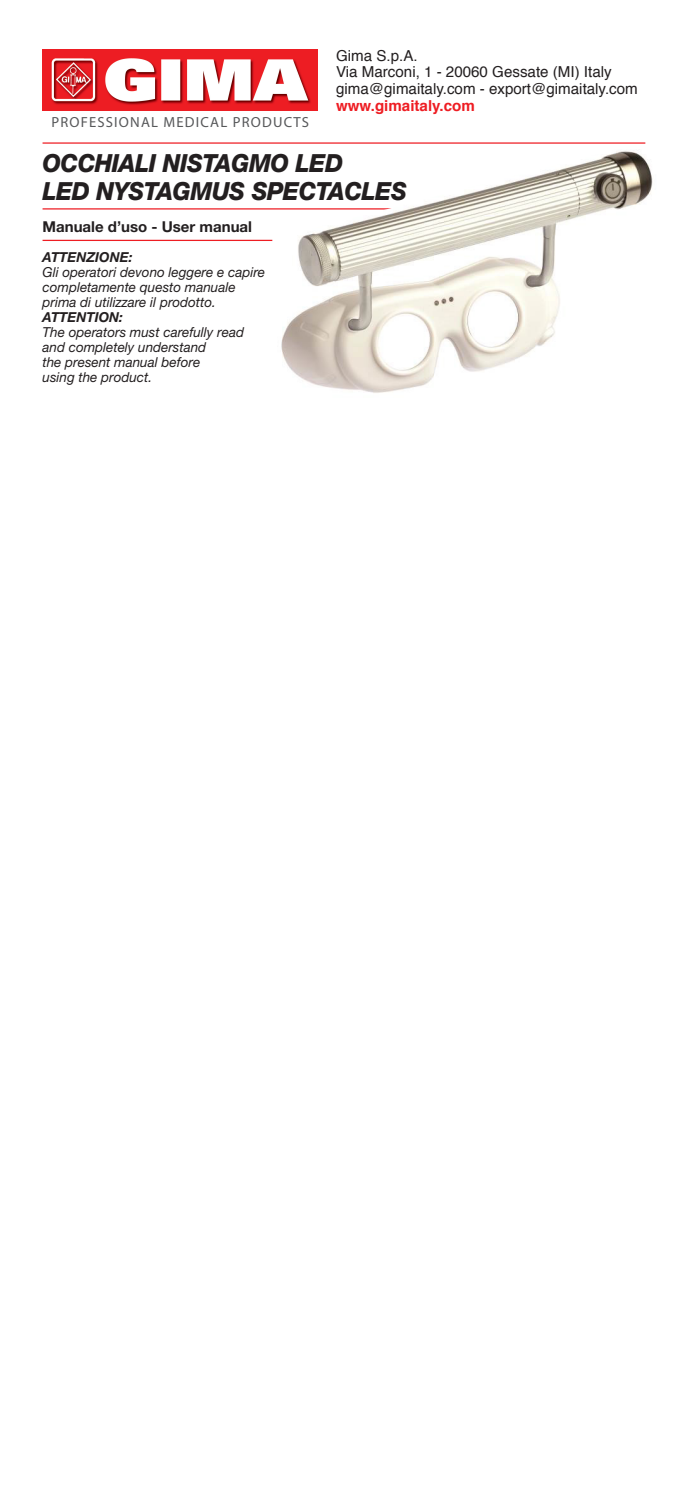
<style>
.page{position:relative;width:695px;height:1489px;background:#fff}
.page>*{position:absolute;margin:0;border:0;box-sizing:border-box;transform-origin:0 0}
.t1{font:italic 800 25px "Helvetica Neue LT Std";letter-spacing:-.02em;color:#231f20;scale:.95 1}
.t2{font:15.25px "Helvetica";color:#231f20}
.t3{font:700 15.25px "Helvetica";color:#ee1d23}
.t4{font:700 15px "Helvetica Neue LT Std";color:#231f20}
.t5{font:14.75px "Myriad";letter-spacing:.08em;color:#57585a}
.t6{font:italic 13.75px/15px "Helvetica Neue LT Std";color:#231f20}
.t7{font:italic 700 13.75px "Helvetica Neue LT Std";color:#231f20}
</style>
<div class="page">
<hr style="left:43px;top:240px;width:450px;height:1px;background:#ee1d23">
<img style="left:43px;top:50px;width:275px;height:61px">
<hr style="left:43px;top:142px;width:602px;height:2px;background:#ee1d23">
<hr style="left:43px;top:208px;width:602px;height:1px;background:#ee1d23">
<img style="left:272px;top:151px;width:381px;height:242px">
<p class="t5" style="left:51px;top:115px;width:259px">PROFESSIONAL MEDICAL PRODUCTS</p>
<p class="t2" style="left:336px;top:44px;width:83px">Gima S.p.A.</p>
<p class="t2" style="left:336px;top:60px;width:277px">Via Marconi, 1 - 20060 Gessate (MI) Italy</p>
<p class="t2" style="left:336px;top:77px;width:303px">gima@gimaitaly.com - export@gimaitaly.com</p>
<p class="t3" style="left:336px;top:93px;width:140px">www.gimaitaly.com</p>
<p class="t1" style="left:43px;top:148px;width:318px">OCCHIALI NISTAGMO LED</p>
<p class="t1" style="left:43px;top:176px;width:385px">LED NYSTAGMUS SPECTACLES</p>
<p class="t4" style="left:43px;top:218px;width:211px">Manuale d’uso - User manual</p>
<p class="t7" style="left:43px;top:248px;width:91px">ATTENZIONE:</p>
<p class="t6" style="left:43px;top:264px;width:224px">Gli operatori devono leggere e capire completamente questo manuale</p>
<p class="t6" style="left:43px;top:294px;width:175px">prima di utilizzare il prodotto.</p>
<p class="t7" style="left:43px;top:308px;width:82px">ATTENTION:</p>
<p class="t6" style="left:43px;top:324px;width:203px">The operators must carefully read</p>
<p class="t6" style="left:43px;top:339px;width:165px">and completely understand</p>
<p class="t6" style="left:43px;top:354px;width:159px">the present manual before</p>
<p class="t6" style="left:43px;top:369px;width:111px">using the product.</p>
</div>
